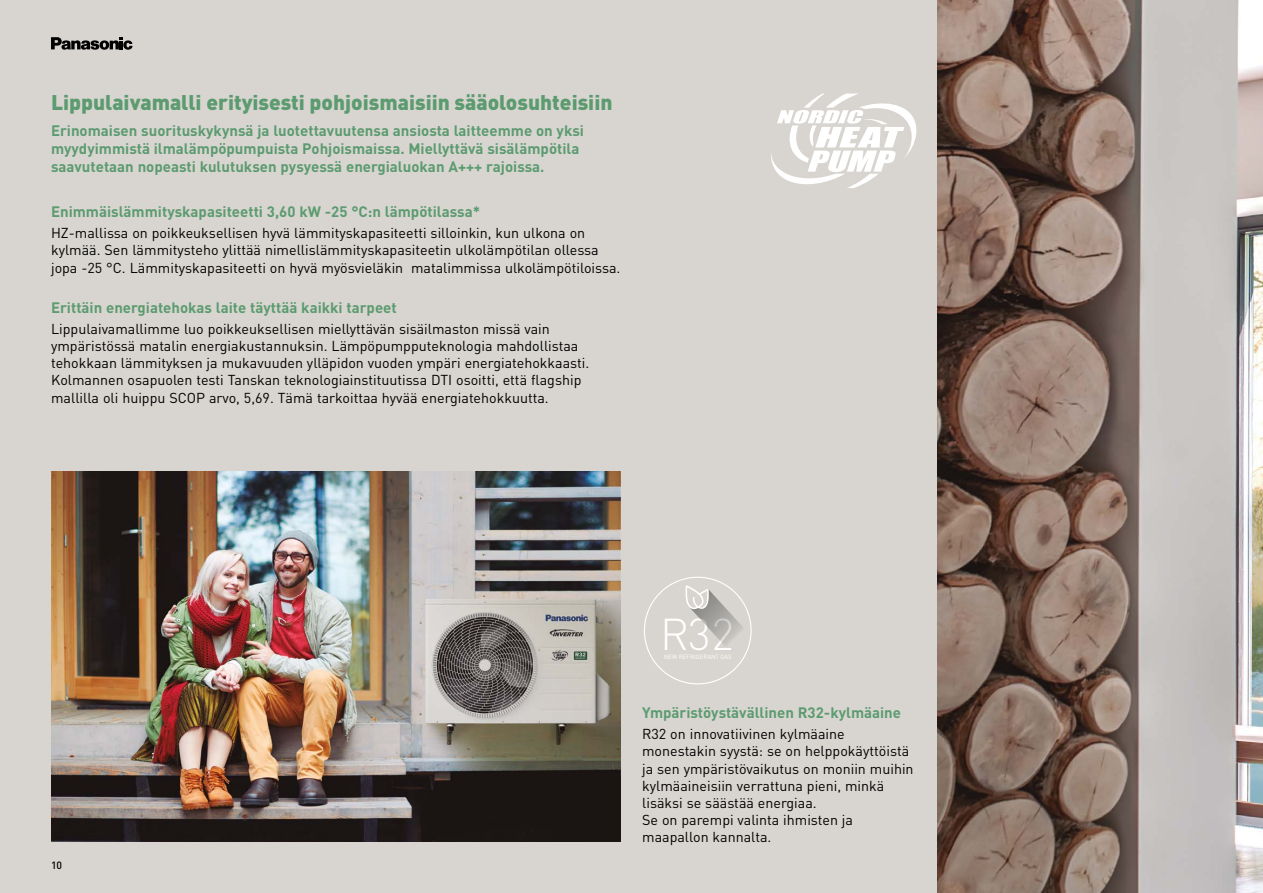
<style>
.page{position:relative;width:1263px;height:893px;background:#d8d5d0}
.page>*{position:absolute;margin:0;border:0;box-sizing:border-box;transform-origin:0 0}
.t1{font:300 43.95px "DIN";color:#fff}
.t2{font:900 21px "DIN";color:#5c9b70}
.t3{font:700 15px/18px "DIN";color:#5c9b70}
.t4{font:14.25px/17.1px "DIN";color:#000}
.t5{font:500 10.5px "DIN";color:#000}
.t6{font:6.15px "DIN";color:#fff}
</style>
<div class="page">
<img style="left:938px;top:0;width:325px;height:893px">
<svg style="left:685px;top:585px;width:63px;height:65px"></svg>
<img style="left:51px;top:471px;width:570px;height:371px">
<svg style="left:771px;top:94px;width:145px;height:94px"></svg>
<svg style="left:51px;top:37px;width:82px;height:13px"></svg>
<h2 class="t2" style="left:51px;top:88px;width:563px">Lippulaivamalli erityisesti pohjoismaisiin sääolosuhteisiin</h2>
<p class="t3" style="left:51px;top:121px;width:534px">Erinomaisen suorituskykynsä ja luotettavuutensa ansiosta laitteemme on yksi myydyimmistä ilmalämpöpumpuista Pohjoismaissa. Miellyttävä sisälämpötila saavutetaan nopeasti kulutuksen pysyessä energialuokan A+++ rajoissa.</p>
<p class="t3" style="left:51px;top:202px;width:431px">Enimmäislämmityskapasiteetti 3,60 kW -25 °C:n lämpötilassa*</p>
<p class="t4" style="left:51px;top:224px;width:571px">HZ-mallissa on poikkeuksellisen hyvä lämmityskapasiteetti silloinkin, kun ulkona on kylmää. Sen lämmitysteho ylittää nimellislämmityskapasiteetin ulkolämpötilan ollessa jopa -25 °C. Lämmityskapasiteetti on hyvä myösvieläkin matalimmissa ulkolämpötiloissa.</p>
<p class="t3" style="left:51px;top:298px;width:347px">Erittäin energiatehokas laite täyttää kaikki tarpeet</p>
<p class="t4" style="left:51px;top:320px;width:540px">Lippulaivamallimme luo poikkeuksellisen miellyttävän sisäilmaston missä vain ympäristössä matalin energiakustannuksin. Lämpöpumpputeknologia mahdollistaa tehokkaan lämmityksen ja mukavuuden ylläpidon vuoden ympäri energiatehokkaasti.<br>Kolmannen osapuolen testi Tanskan teknologiainstituutissa DTI osoitti, että flagship mallilla oli huippu SCOP arvo, 5,69. Tämä tarkoittaa hyvää energiatehokkuutta.</p>
<p class="t5" style="left:51px;top:858px;width:13px">10</p>
<h1 class="t1" style="left:660px;top:607px;width:76px">R32</h1>
<p class="t6" style="left:664px;top:653px;width:69px">NEW REFRIGERANT GAS</p>
<p class="t3" style="left:642px;top:703px;width:260px">Ympäristöystävällinen R32-kylmäaine</p>
<p class="t4" style="left:642px;top:725px;width:273px">R32 on innovatiivinen kylmäaine monestakin syystä: se on helppokäyttöistä ja sen ympäristövaikutus on moniin muihin kylmäaineisiin verrattuna pieni, minkä lisäksi se säästää energiaa.<br>Se on parempi valinta ihmisten ja maapallon kannalta.</p>
</div>
